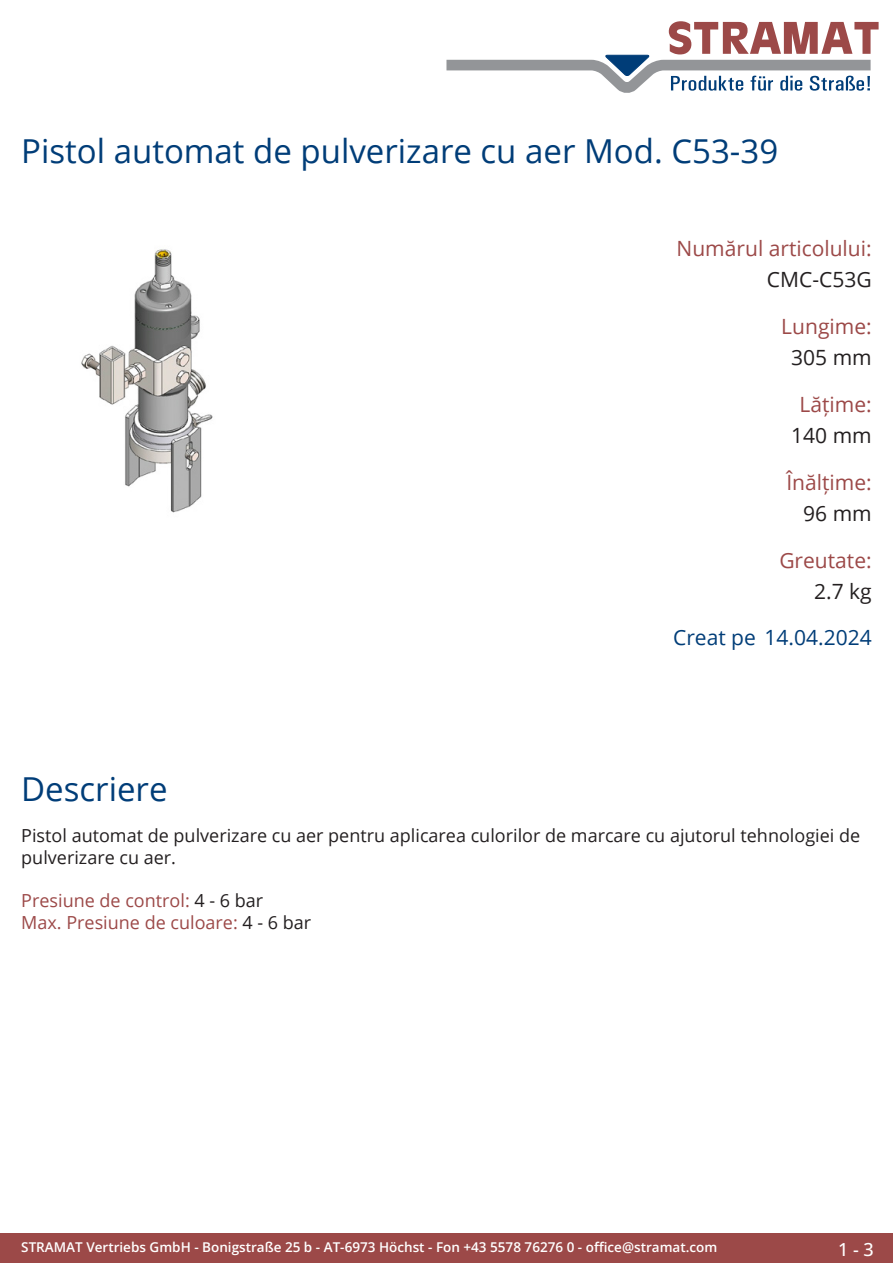
<style>
.page{position:relative;width:893px;height:1263px;background:#fff}
.page>*{position:absolute;margin:0;border:0;box-sizing:border-box;transform-origin:0 0}
.Produkttitel{font:33px "Open Sans";color:#003d78}
.TechDaten_Überschrif{font:21px "Open Sans";color:#9c4948}
.TechDaten_Inhalt{font:21px "Open Sans";color:#231f20}
.Erstellungsdatum{font:21px "Open Sans";color:#003d78}
.Beschreibung_Text{font:18px/21.6px "Open Sans";color:#231f20}
.Beschreibung_Text-2{font:18px/21.6px "Open Sans";color:#9c4948}
.t1{font:500 18px "Open Sans";color:#fff}
.t2{font:600 13.5px "Open Sans";color:#fff}
.s1{color:#231f20}
</style>
<div class="page">
<div style="left:0;top:1233px;width:893px;height:30px;background:#9c4948"></div>
<svg style="left:446px;top:21px;width:433px;height:72px"></svg>
<img style="left:81px;top:249px;width:132px;height:264px">
<p class="Produkttitel" style="left:21px;top:128px;width:759px">Pistol automat de pulverizare cu aer Mod. C53-39</p>
<p class="TechDaten_Überschrif" style="left:677px;top:234px;width:197px">Numărul articolului:</p>
<p class="TechDaten_Inhalt" style="left:767px;top:265px;width:106px">CMC-C53G</p>
<p class="TechDaten_Überschrif" style="left:781px;top:312px;width:92px">Lungime:</p>
<p class="TechDaten_Inhalt" style="left:791px;top:343px;width:82px">305 mm</p>
<p class="TechDaten_Überschrif" style="left:799px;top:390px;width:74px">Lățime:</p>
<p class="TechDaten_Inhalt" style="left:791px;top:421px;width:82px">140 mm</p>
<p class="TechDaten_Überschrif" style="left:786px;top:468px;width:87px">Înălțime:</p>
<p class="TechDaten_Inhalt" style="left:803px;top:499px;width:70px">96 mm</p>
<p class="TechDaten_Überschrif" style="left:779px;top:546px;width:94px">Greutate:</p>
<p class="TechDaten_Inhalt" style="left:814px;top:577px;width:59px">2.7 kg</p>
<p class="Erstellungsdatum" style="left:673px;top:623px;width:200px">Creat pe 14.04.2024</p>
<p class="Produkttitel" style="left:21px;top:766px;width:148px">Descriere</p>
<p class="Beschreibung_Text" style="left:21px;top:824px;width:840px">Pistol automat de pulverizare cu aer pentru aplicarea culorilor de marcare cu ajutorul tehnologiei de pulverizare cu aer.</p>
<p class="Beschreibung_Text-2" style="left:21px;top:889px;width:292px">Presiune de control: <span class="s1">4 - 6 bar<br></span>Max. Presiune de culoare: <span class="s1">4 - 6 bar</span></p>
<p class="t2" style="left:21px;top:1238px;width:698px">STRAMAT Vertriebs GmbH - Bonigstraße 25 b - AT-6973 Höchst - Fon +43 5578 76276 0 - office@stramat.com</p>
<p class="t1" style="left:838px;top:1237px;width:37px">1 - 3</p>
</div>
